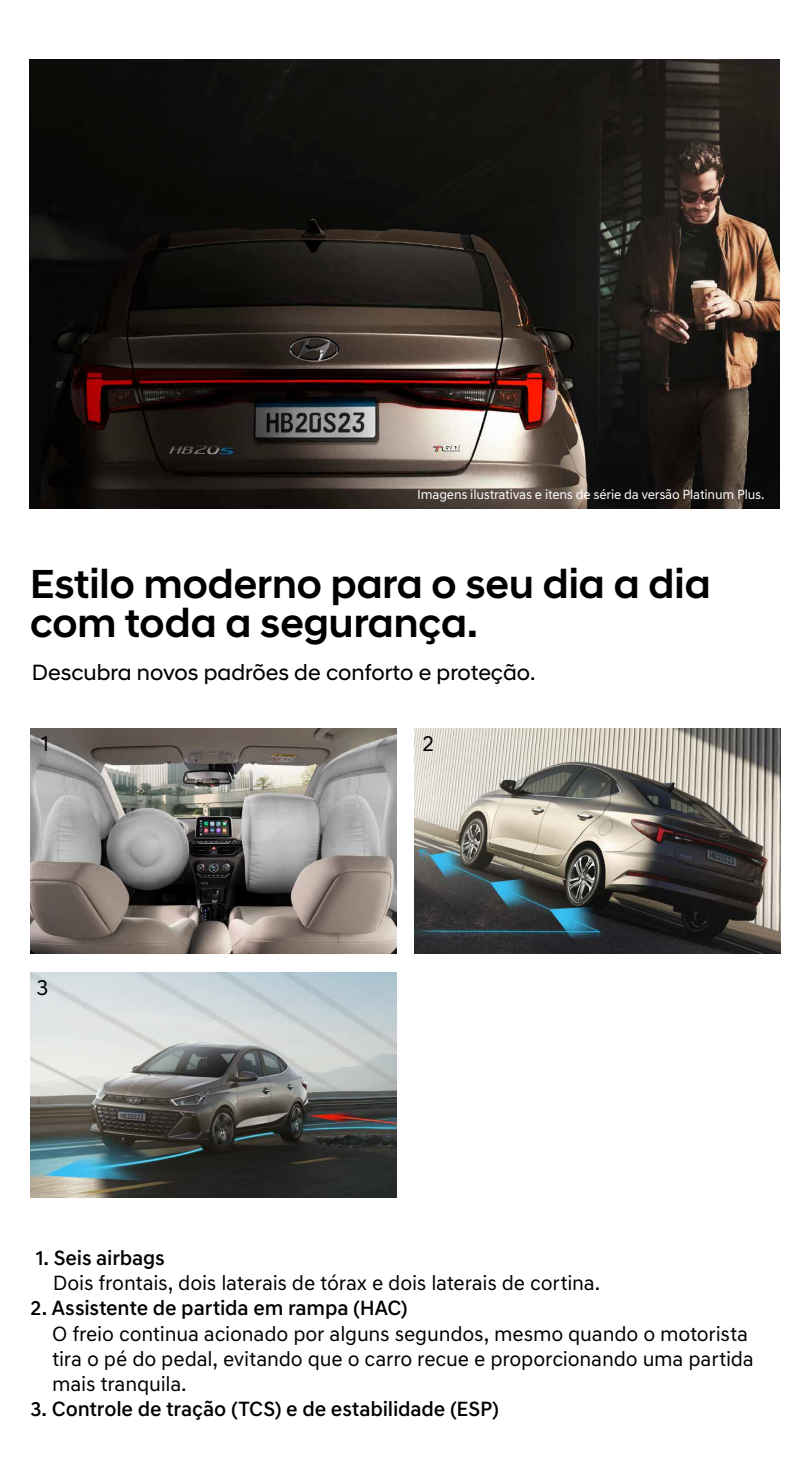
<style>
.page{position:relative;width:810px;height:1470px;background:#fff}
.page>*{position:absolute;margin:0;border:0;box-sizing:border-box;transform-origin:0 0}
.t1{font:500 41.25px/39.5px "Hyundai Sans Head";color:#000}
.t2{font:22.5px "Hyundai Sans Head";color:#000}
.t3{font:22.5px "Hyundai Sans Text";color:#000}
.t4{font:21px/25.2px "Hyundai Sans Text";letter-spacing:-.01em;color:#000}
.t5{font:500 21px "Hyundai Sans Text";letter-spacing:-.01em;color:#000}
.t6{font:13.5px "Hyundai Sans Text";letter-spacing:-.015em;color:#fff}
</style>
<div class="page">
<img style="left:414px;top:729px;width:366px;height:225px">
<img style="left:30px;top:972px;width:366px;height:225px">
<img style="left:30px;top:729px;width:366px;height:225px">
<img style="left:30px;top:60px;width:750px;height:449px">
<p class="t6" style="left:417px;top:486px;width:349px">Imagens ilustrativas e itens de série da versão Platinum Plus.</p>
<h1 class="t1" style="left:30px;top:564px;width:682px">Estilo moderno para o seu dia a dia com toda a segurança.</h1>
<p class="t2" style="left:32px;top:659px;width:505px">Descubra novos padrões de conforto e proteção.</p>
<p class="t3" style="left:41px;top:730px;width:10px">1</p>
<p class="t3" style="left:422px;top:730px;width:13px">2</p>
<p class="t3" style="left:37px;top:974px;width:14px">3</p>
<p class="t5" style="left:36px;top:1245px;width:131px">1. Seis airbags</p>
<p class="t4" style="left:53px;top:1270px;width:549px">Dois frontais, dois laterais de tórax e dois laterais de cortina.</p>
<p class="t5" style="left:30px;top:1295px;width:379px">2. Assistente de partida em rampa (HAC)</p>
<p class="t4" style="left:52px;top:1321px;width:703px">O freio continua acionado por alguns segundos, mesmo quando o motorista tira o pé do pedal, evitando que o carro recue e proporcionando uma partida mais tranquila.</p>
<p class="t5" style="left:30px;top:1396px;width:470px">3. Controle de tração (TCS) e de estabilidade (ESP)</p>
</div>
